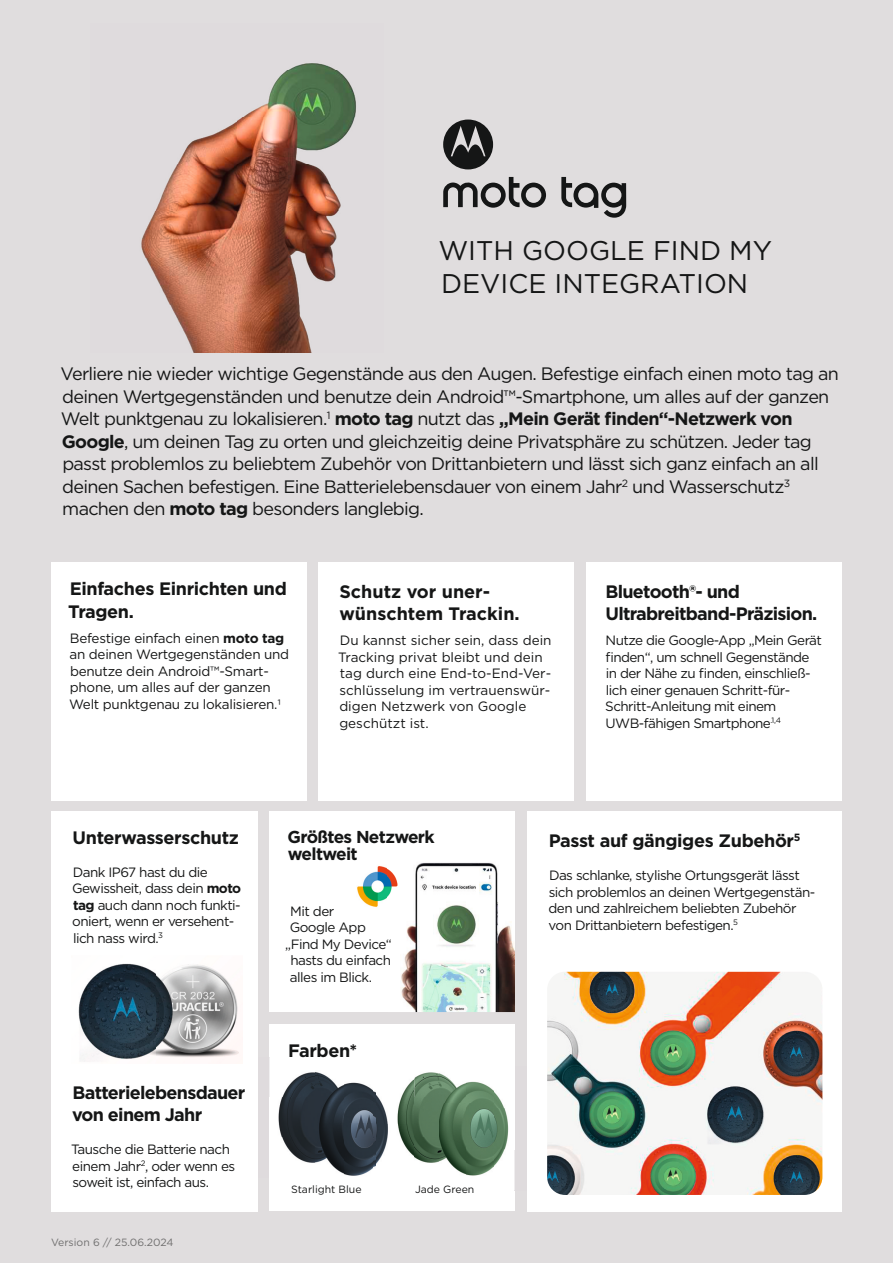
<style>
.page{position:relative;width:893px;height:1263px;background:#fff}
.page>*{position:absolute;margin:0;border:0;box-sizing:border-box;transform-origin:0 0}
.t1{font:27px/32.4px "Gotham";color:#151616}
.t2{font:18px/22.5px "Gotham";letter-spacing:-.04em;color:#151616}
.t3{font:700 18px/22.5px "Gotham";letter-spacing:-.02em;color:#151616}
.t4{font:700 18px/22.5px "Gotham";letter-spacing:-.04em;color:#151616}
.t5{font:700 18px/22.5px "Gotham";color:#151616}
.t6{font:700 17.25px/16.5px "Gotham";letter-spacing:-.04em;color:#151616}
.t7{font:13.5px/16.5px "Gotham";letter-spacing:-.04em;color:#151616}
.t8{font:13.5px/16.5px "Gotham";color:#151616}
.t9{font:13.5px/16.5px "Gotham";letter-spacing:-.02em;color:#151616}
.t10{font:10.5px "Gotham";color:#151616}
.t11{font:10.5px "Gotham";color:#706f6f}
.s1{font-weight:700}
</style>
<div class="page">
<div style="left:0;top:0;width:893px;height:1262px;background:#e0ddde"></div>
<img style="left:141px;top:63px;width:215px;height:290px">
<div style="left:51px;top:562px;width:256px;height:238px;background:#fff"></div>
<div style="left:318px;top:562px;width:256px;height:238px;background:#fff"></div>
<div style="left:586px;top:562px;width:256px;height:238px;background:#fff"></div>
<div style="left:51px;top:812px;width:207px;height:400px;background:#fff"></div>
<div style="left:527px;top:812px;width:315px;height:400px;background:#fff"></div>
<div style="left:269px;top:1024px;width:245px;height:187px;background:#fff"></div>
<div style="left:269px;top:811px;width:245px;height:200px;background:#fff"></div>
<img style="left:387px;top:859px;width:128px;height:153px">
<img style="left:357px;top:860px;width:43px;height:55px">
<img style="left:269px;top:1057px;width:47px;height:40px">
<img style="left:278px;top:1097px;width:38px;height:66px">
<img style="left:316px;top:1072px;width:97px;height:104px">
<img style="left:375px;top:1072px;width:64px;height:25px">
<img style="left:413px;top:1097px;width:26px;height:66px">
<img style="left:374px;top:1072px;width:1px;height:104px">
<img style="left:514px;top:1067px;width:1px;height:123px">
<img style="left:494px;top:1092px;width:15px;height:57px">
<img style="left:494px;top:1149px;width:11px;height:17px">
<img style="left:439px;top:1073px;width:55px;height:103px">
<svg style="left:443px;top:120px;width:50px;height:49px"></svg>
<svg style="left:443px;top:177px;width:103px;height:31px"></svg>
<svg style="left:561px;top:177px;width:65px;height:41px"></svg>
<img style="left:547px;top:972px;width:275px;height:223px">
<img style="left:78px;top:963px;width:161px;height:99px">
<h1 class="t1" style="left:438px;top:234px;width:335px">WITH GOOGLE FIND MY<br>DEVICE INTEGRATION</h1>
<p class="t2" style="left:61px;top:362px;width:780px">Verliere nie wieder wichtige Gegenstände aus den Augen. Befestige einfach einen moto tag an deinen Wertgegenständen und benutze dein Android™-Smartphone, um alles auf der ganzen Welt punktgenau zu lokalisieren.<sup>1</sup> <span class="s1">moto tag</span> nutzt das <span class="s1">„Mein Gerät finden“-Netzwerk von Google</span>, um deinen Tag zu orten und gleichzeitig deine Privatsphäre zu schützen. Jeder tag passt problemlos zu beliebtem Zubehör von Drittanbietern und lässt sich ganz einfach an all deinen Sachen befestigen. Eine Batterielebensdauer von einem Jahr<sup>2</sup> und Wasserschutz<sup>3 </sup>machen den <span class="s1">moto tag</span> besonders langlebig.</p>
<h2 class="t3" style="left:68px;top:577px;width:220px">Einfaches Einrichten und<br>Tragen.</h2>
<p class="t9" style="left:69px;top:629px;width:222px">Befestige einfach einen <span class="s1">moto tag </span>an deinen Wertgegenständen und benutze dein Android™-Smart&shy;phone, um alles auf der ganzen<br>Welt punktgenau zu lokalisieren.1</p>
<h2 class="t5" style="left:339px;top:580px;width:182px">Schutz vor uner&shy;wünschtem Trackin.</h2>
<p class="t8" style="left:338px;top:632px;width:215px">Du kannst sicher sein, dass dein<br>Tracking privat bleibt und dein tag durch eine End-to-End-Ver&shy;schlüsselung im vertrauenswür&shy;digen Netzwerk von Google geschützt ist.</p>
<h2 class="t4" style="left:605px;top:580px;width:213px">Bluetooth®- und<br>Ultrabreitband-Präzision.</h2>
<p class="t7" style="left:605px;top:632px;width:218px">Nutze die Google-App „Mein Gerät finden“, um schnell Gegenstände in der Nähe zu finden, einschließ&shy;lich einer genauen Schritt-für-<br>Schritt-Anleitung mit einem<br>UWB-fähigen Smartphone<sup>.1,4</sup></p>
<h2 class="t3" style="left:73px;top:826px;width:168px">Unterwasserschutz</h2>
<p class="t7" style="left:72px;top:863px;width:171px">Dank IP67 hast du die<br>Gewissheit, dass dein <span class="s1">moto tag</span> auch dann noch funkti&shy;oniert, wenn er versehent&shy;lich nass wird.<sup>3</sup></p>
<h2 class="t4" style="left:72px;top:1081px;width:175px">Batterielebensdauer von einem Jahr</h2>
<p class="t7" style="left:71px;top:1141px;width:166px">Tausche die Batterie nach einem Jahr<sup>2</sup>, oder wenn es soweit ist, einfach aus.</p>
<p class="t11" style="left:51px;top:1235px;width:124px">Version 6 // 25.06.2024</p>
<p class="t6" style="left:288px;top:828px;width:149px">Größtes Netzwerk weltweit</p>
<p class="t7" style="left:290px;top:902px;width:45px">Mit der</p>
<p class="t7" style="left:290px;top:919px;width:78px">Google App</p>
<p class="t7" style="left:285px;top:935px;width:108px">„Find My Device“</p>
<p class="t7" style="left:290px;top:952px;width:102px">hasts du einfach</p>
<p class="t7" style="left:290px;top:968px;width:84px">alles im Blick.</p>
<h2 class="t3" style="left:288px;top:1039px;width:71px">Farben*</h2>
<p class="t10" style="left:291px;top:1183px;width:72px">Starlight Blue</p>
<p class="t10" style="left:415px;top:1183px;width:61px">Jade Green</p>
<h2 class="t3" style="left:549px;top:829px;width:253px">Passt auf gängiges Zubehör<sup>5</sup></h2>
<p class="t7" style="left:549px;top:867px;width:268px">Das schlanke, stylishe Ortungsgerät lässt sich problemlos an deinen Wertgegenstän&shy;den und zahlreichem beliebten Zubehör von Drittanbietern befestigen.<sup>5</sup></p>
</div>
